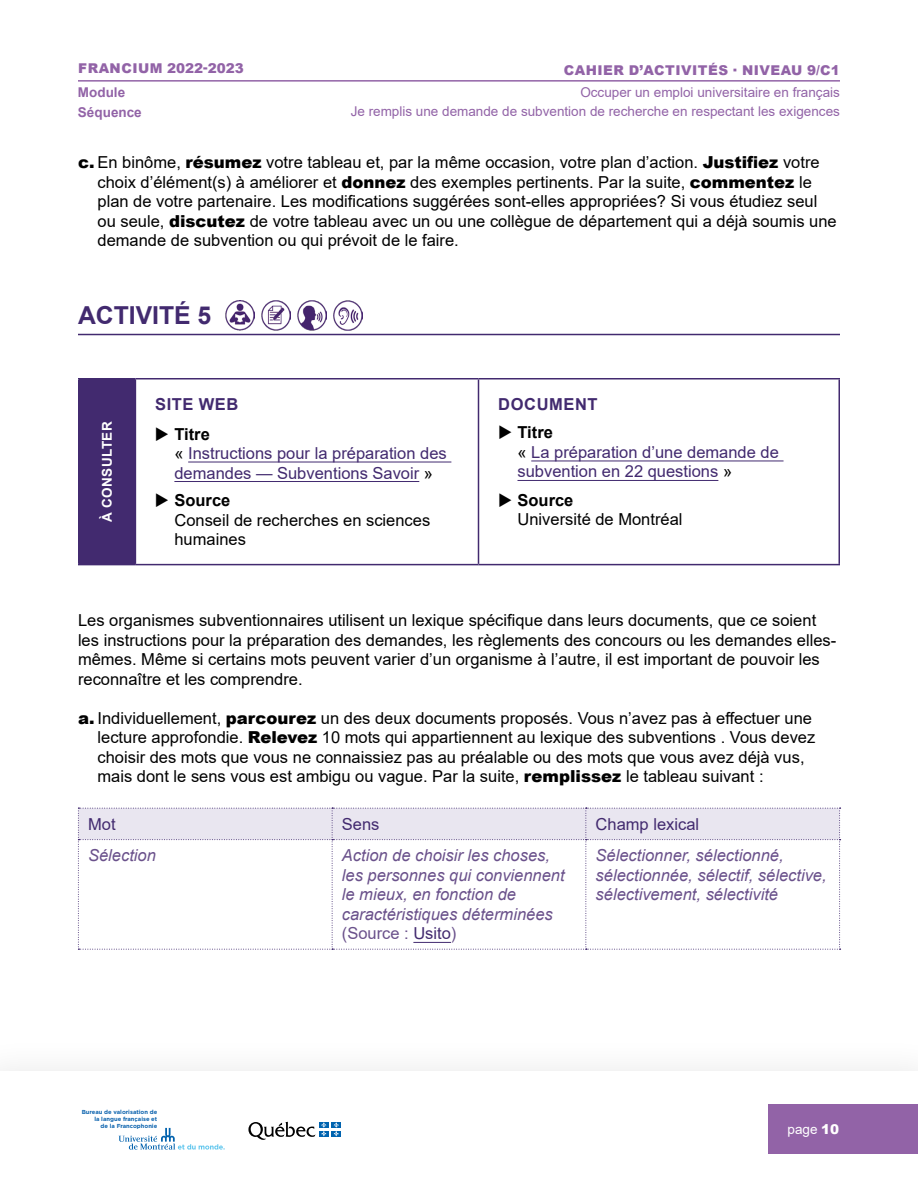
<style>
.page{position:relative;width:918px;height:1188px;background:#fff}
.page>*{position:absolute;margin:0;border:0;box-sizing:border-box;transform-origin:0 0}
.t1{font:700 24.75px "Arial";color:#422a6f}
.t2{font:16.5px/19.5px "Arial";color:#000}
.t3{font:italic 16.5px/19.5px "Arial";color:#6a518b}
.t4{font:16.5px/19.5px "Arial";color:#422a6f}
.t5{font:700 16.5px "Arial";letter-spacing:.035em;color:#422a6f}
.t6{font:13.5px "Arial";color:#9263a7}
.t7{font:900 13.5px "Arial";letter-spacing:.035em;color:#9263a7}
.t8{font:700 13.5px "Arial";color:#9263a7}
.t9{font:700 13.5px "Arial";letter-spacing:.035em;color:#fff}
.t10{font:13.5px "Arial";color:#fff}
.t11{font:700 5.85px/6.8px "Gotham";color:#0f65af;text-align:right}
.s1{font-weight:900}
.s2{color:#000}
.s3{font-weight:700;color:#000}
.s4{font-weight:700}
.s5{font-style:normal}
.s6{font-style:normal;color:#422a6f}
</style>
<div class="page">
<div style="left:768px;top:1105px;width:150px;height:49px;background:#9263a7"></div>
<hr style="left:78px;top:80px;width:195px;height:2px;background:#9263a7">
<hr style="left:273px;top:80px;width:567px;height:2px;background:#9263a7">
<div style="left:319px;top:1122px;width:10px;height:6px;background:#0063af"></div>
<div style="left:331px;top:1122px;width:10px;height:6px;background:#0063af"></div>
<div style="left:319px;top:1131px;width:10px;height:6px;background:#0063af"></div>
<svg style="left:248px;top:1122px;width:78px;height:18px"></svg>
<div style="left:331px;top:1131px;width:10px;height:6px;background:#0063af"></div>
<svg style="left:334px;top:1122px;width:5px;height:14px"></svg>
<svg style="left:119px;top:1128px;width:106px;height:22px"></svg>
<hr style="left:78px;top:334px;width:762px;height:1px;background:#422a6f">
<img style="left:225px;top:301px;width:29px;height:29px">
<img style="left:261px;top:301px;width:30px;height:29px">
<img style="left:297px;top:301px;width:30px;height:29px">
<img style="left:334px;top:301px;width:29px;height:29px">
<svg style="left:78px;top:808px;width:763px;height:142px"></svg>
<hr style="left:413px;top:942px;width:38px;height:1px;background:#422a6f">
<div style="left:79px;top:379px;width:56px;height:186px;background:#422a6f"></div>
<svg style="left:136px;top:380px;width:702px;height:184px"></svg>
<hr style="left:78px;top:378px;width:57px;height:2px;background:#422a6f">
<hr style="left:78px;top:380px;width:2px;height:184px;background:#422a6f">
<hr style="left:478px;top:378px;width:362px;height:2px;background:#422a6f">
<hr style="left:838px;top:380px;width:2px;height:184px;background:#422a6f">
<hr style="left:78px;top:564px;width:57px;height:1px;background:#422a6f">
<hr style="left:478px;top:564px;width:362px;height:1px;background:#422a6f">
<hr style="left:135px;top:378px;width:344px;height:2px;background:#422a6f">
<hr style="left:135px;top:380px;width:1px;height:184px;background:#422a6f">
<hr style="left:478px;top:380px;width:1px;height:184px;background:#422a6f">
<hr style="left:135px;top:564px;width:344px;height:1px;background:#422a6f">
<hr style="left:188px;top:462px;width:263px;height:1px;background:#422a6f">
<hr style="left:174px;top:481px;width:245px;height:1px;background:#422a6f">
<hr style="left:531px;top:461px;width:253px;height:1px;background:#422a6f">
<hr style="left:518px;top:480px;width:200px;height:1px;background:#422a6f">
<p class="t7" style="left:78px;top:59px;width:167px">FRANCIUM 2022-2023</p>
<p class="t7" style="left:564px;top:60px;width:278px">CAHIER D’ACTIVITÉS · NIVEAU 9/C1</p>
<p class="t8" style="left:78px;top:82px;width:49px">Module</p>
<p class="t6" style="left:580px;top:83px;width:261px">Occuper un emploi universitaire en français</p>
<p class="t8" style="left:78px;top:103px;width:65px">Séquence</p>
<p class="t6" style="left:351px;top:101px;width:491px">Je remplis une demande de subvention de recherche en respectant les exigences</p>
<p class="t2" style="left:98px;top:152px;width:741px;text-indent:-20px"><span class="s1">c.</span> En binôme, <span class="s1">résumez</span> votre tableau et, par la même occasion, votre plan d’action. <span class="s1">Justifiez</span> votre choix d’élément(s) à améliorer et <span class="s1">donnez</span> des exemples pertinents. Par la suite, <span class="s1">commentez</span> le plan de votre partenaire. Les modifications suggérées sont-elles appropriées? Si vous étudiez seul ou seule, <span class="s1">discutez</span> de votre tableau avec un ou une collègue de département qui a déjà soumis une demande de subvention ou qui prévoit de le faire.</p>
<h1 class="t1" style="left:78px;top:298px;width:135px">ACTIVITÉ 5</h1>
<p class="t9" style="left:98px;top:522px;width:102px;rotate:-90deg">À CONSULTER</p>
<p class="t5" style="left:155px;top:393px;width:85px">SITE WEB</p>
<p class="t4" style="left:174px;top:424px;width:274px;text-indent:-20px"><span class="s2">◆</span> <span class="s3">Titre<br></span><span class="s2">«</span> Instructions pour la préparation des demandes — Subventions Savoir <span class="s2">»</span></p>
<p class="t2" style="left:174px;top:490px;width:257px;text-indent:-20px">◆ <span class="s4">Source<br></span>Conseil de recherches en sciences humaines</p>
<p class="t5" style="left:498px;top:393px;width:101px">DOCUMENT</p>
<p class="t4" style="left:518px;top:423px;width:263px;text-indent:-20px"><span class="s2">◆</span> <span class="s3">Titre<br></span><span class="s2">«</span> La préparation d’une demande de subvention en 22 questions <span class="s2">»</span></p>
<p class="t2" style="left:518px;top:490px;width:167px;text-indent:-20px">◆ <span class="s4">Source<br></span>Université de Montréal</p>
<p class="t2" style="left:78px;top:611px;width:760px">Les organismes subventionnaires utilisent un lexique spécifique dans leurs documents, que ce soient les instructions pour la préparation des demandes, les règlements des concours ou les demandes elles&shy;mêmes. Même si certains mots peuvent varier d’un organisme à l’autre, il est important de pouvoir les reconnaître et les comprendre.</p>
<p class="t2" style="left:98px;top:708px;width:719px;text-indent:-20px"><span class="s1">a.</span> Individuellement, <span class="s1">parcourez</span> un des deux documents proposés. Vous n’avez pas à effectuer une lecture approfondie. <span class="s1">Relevez</span> 10 mots qui appartiennent au lexique des subventions . Vous devez choisir des mots que vous ne connaissiez pas au préalable ou des mots que vous avez déjà vus, mais dont le sens vous est ambigu ou vague. Par la suite, <span class="s1">remplissez</span> le tableau suivant :</p>
<p class="t4" style="left:88px;top:814px;width:29px">Mot</p>
<p class="t4" style="left:342px;top:814px;width:39px">Sens</p>
<p class="t4" style="left:596px;top:814px;width:105px">Champ lexical</p>
<p class="t3" style="left:88px;top:846px;width:69px">Sélection</p>
<p class="t3" style="left:342px;top:846px;width:224px">Action de choisir les choses, les personnes qui conviennent le mieux, en fonction de caractéristiques déterminées <span class="s5">(Source :</span> <span class="s6">Usito</span><span class="s5">)</span></p>
<p class="t3" style="left:596px;top:846px;width:233px">Sélectionner, sélectionné, sélectionnée, sélectif, sélective, sélectivement, sélectivité</p>
<p class="t11" style="left:82px;top:1109px;width:77px">Bureau de valorisation de la langue française et<br>de la Francophonie</p>
<p class="t10" style="left:788px;top:1120px;width:53px">page <span class="s1">10</span></p>
</div>
